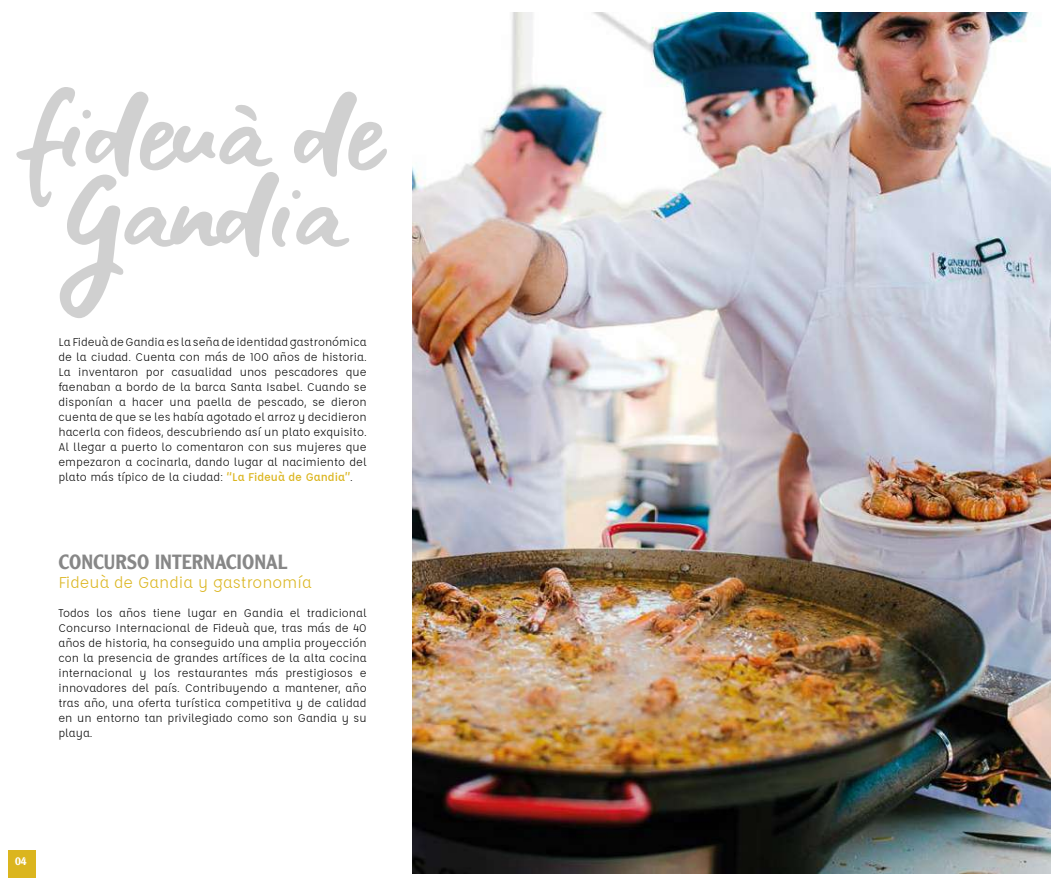
<style>
.page{position:relative;width:1063px;height:886px;background:#fff}
.page>*{position:absolute;margin:0;border:0;box-sizing:border-box;transform-origin:0 0}
.t1{font:95.75px/80.2px "Blue Fires Sample";color:#d0d0d0;text-align:center}
.t2{font:500 20px "Clearface Gothic LH65";color:#878787}
.t3{font:17.5px "Affogato";color:#dbb51e}
.t4{font:12.5px/15px "Affogato";color:#000;text-align:justify}
.t5{font:500 11.25px "Clearface Gothic LH65";color:#fff}
.s1{font-weight:500;color:#dbb51e}
</style>
<div class="page">
<div style="left:8px;top:850px;width:27px;height:28px;background:#dbb51e"></div>
<svg style="left:235px;top:105px;width:22px;height:16px"></svg>
<img style="left:412px;top:13px;width:638px;height:860px">
<h1 class="t1" style="left:23px;top:92px;width:356px">fideua de<br>Gandia</h1>
<p class="t4" style="left:58px;top:334px;width:310px">La Fideuà de Gandia es la seña de identidad gastronómica de la ciudad. Cuenta con más de 100 años de historia.<br>La inventaron por casualidad unos pescadores que faenaban a bordo de la barca Santa Isabel. Cuando se disponían a hacer una paella de pescado, se dieron cuenta de que se les había agotado el arroz y decidieron hacerla con fideos, descubriendo así un plato exquisito.<br>Al llegar a puerto lo comentaron con sus mujeres que empezaron a cocinarla, dando lugar al nacimiento del plato más típico de la ciudad: <span class="s1">“La Fideuà de Gandia”</span>.</p>
<h2 class="t2" style="left:58px;top:549px;width:230px">CONCURSO INTERNACIONAL</h2>
<h3 class="t3" style="left:58px;top:571px;width:255px">Fideuà de Gandia y gastronomía</h3>
<p class="t4" style="left:58px;top:605px;width:310px">Todos los años tiene lugar en Gandia el tradicional Concurso Internacional de Fideuà que, tras más de 40 años de historia, ha conseguido una amplia proyección con la presencia de grandes artífices de la alta cocina internacional y los restaurantes más prestigiosos e innovadores del país. Contribuyendo a mantener, año tras año, una oferta turística competitiva y de calidad en un entorno tan privilegiado como son Gandia y su playa.</p>
<p class="t5" style="left:15px;top:854px;width:13px">04</p>
</div>
